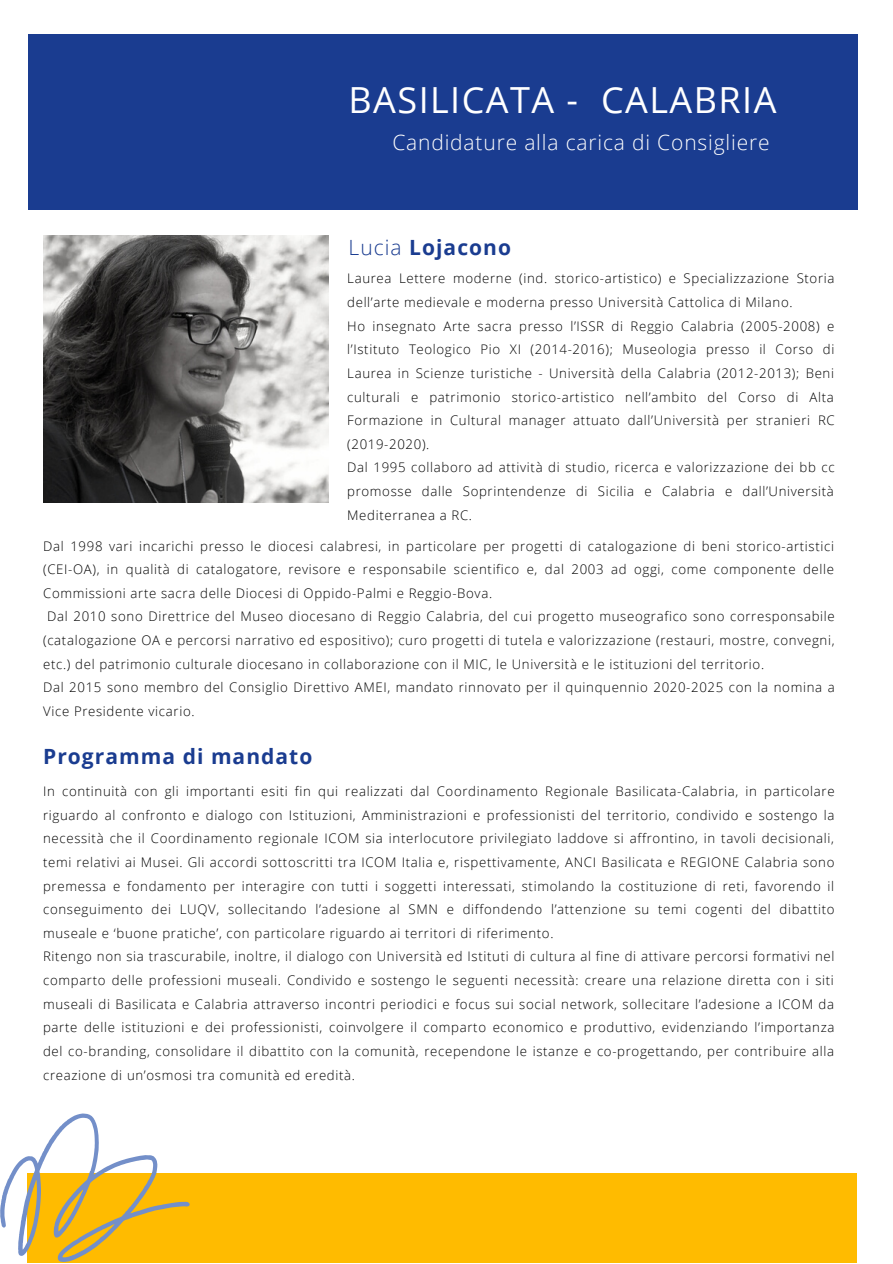
<style>
.page{position:relative;width:893px;height:1264px;background:#fff}
.page>*{position:absolute;margin:0;border:0;box-sizing:border-box;transform-origin:0 0}
.t1{font:36px "Open Sans";letter-spacing:.04em;color:#fff}
.t2{font:300 21px "Open Sans";letter-spacing:.04em;color:#fff}
.t3{font:700 21px "Open Sans";letter-spacing:.05em;color:#1a3c90}
.t4{font:300 13.2px/23.5px "Open Sans";letter-spacing:.05em;color:#000}
.s1{font-weight:300}
</style>
<div class="page">
<div style="left:28px;top:35px;width:829px;height:175px;background:#1a3c90"></div>
<img style="left:43px;top:236px;width:286px;height:266px">
<div style="left:27px;top:1173px;width:829px;height:89px;background:#fb0"></div>
<svg style="left:0;top:1113px;width:190px;height:148px"></svg>
<h1 class="t1" style="left:348px;top:74px;width:429px">BASILICATA - CALABRIA</h1>
<h2 class="t2" style="left:392px;top:128px;width:379px">Candidature alla carica di Consigliere</h2>
<h2 class="t3" style="left:348px;top:233px;width:164px"><span class="s1">Lucia</span> Lojacono</h2>
<p class="t4" style="left:347px;top:266px;width:489px">Laurea Lettere moderne (ind. storico-artistico) e Specializzazione Storia dell’arte medievale e moderna presso Università Cattolica di Milano.<br>Ho insegnato Arte sacra presso l’ISSR di Reggio Calabria (2005-2008) e l’Istituto Teologico Pio XI (2014-2016); Museologia presso il Corso di Laurea in Scienze turistiche - Università della Calabria (2012-2013); Beni culturali e patrimonio storico-artistico nell’ambito del Corso di Alta Formazione in Cultural manager attuato dall’Università per stranieri RC (2019-2020).<br>Dal 1995 collaboro ad attività di studio, ricerca e valorizzazione dei bb cc promosse dalle Soprintendenze di Sicilia e Calabria e dall’Università Mediterranea a RC.</p>
<p class="t4" style="left:43px;top:533px;width:792px">Dal 1998 vari incarichi presso le diocesi calabresi, in particolare per progetti di catalogazione di beni storico-artistici</p>
<p class="t4" style="left:43px;top:557px;width:792px">(CEI-OA), in qualità di catalogatore, revisore e responsabile scientifico e, dal 2003 ad oggi, come componente delle</p>
<p class="t4" style="left:43px;top:581px;width:450px">Commissioni arte sacra delle Diocesi di Oppido-Palmi e Reggio-Bova.</p>
<p class="t4" style="left:47px;top:604px;width:789px">Dal 2010 sono Direttrice del Museo diocesano di Reggio Calabria, del cui progetto museografico sono corresponsabile</p>
<p class="t4" style="left:43px;top:628px;width:792px">(catalogazione OA e percorsi narrativo ed espositivo); curo progetti di tutela e valorizzazione (restauri, mostre, convegni,</p>
<p class="t4" style="left:43px;top:651px;width:722px">etc.) del patrimonio culturale diocesano in collaborazione con il MIC, le Università e le istituzioni del territorio.</p>
<p class="t4" style="left:43px;top:675px;width:793px">Dal 2015 sono membro del Consiglio Direttivo AMEI, mandato rinnovato per il quinquennio 2020-2025 con la nomina a</p>
<p class="t4" style="left:43px;top:699px;width:153px">Vice Presidente vicario.</p>
<h2 class="t3" style="left:43px;top:741px;width:271px">Programma di mandato</h2>
<p class="t4" style="left:43px;top:779px;width:793px">In continuità con gli importanti esiti fin qui realizzati dal Coordinamento Regionale Basilicata-Calabria, in particolare riguardo al confronto e dialogo con Istituzioni, Amministrazioni e professionisti del territorio, condivido e sostengo la necessità che il Coordinamento regionale ICOM sia interlocutore privilegiato laddove si affrontino, in tavoli decisionali, temi relativi ai Musei. Gli accordi sottoscritti tra ICOM Italia e, rispettivamente, ANCI Basilicata e REGIONE Calabria sono premessa e fondamento per interagire con tutti i soggetti interessati, stimolando la costituzione di reti, favorendo il conseguimento dei LUQV, sollecitando l’adesione al SMN e diffondendo l’attenzione su temi cogenti del dibattito museale e ‘buone pratiche’, con particolare riguardo ai territori di riferimento.<br>Ritengo non sia trascurabile, inoltre, il dialogo con Università ed Istituti di cultura al fine di attivare percorsi formativi nel comparto delle professioni museali. Condivido e sostengo le seguenti necessità: creare una relazione diretta con i siti museali di Basilicata e Calabria attraverso incontri periodici e focus sui social network, sollecitare l’adesione a ICOM da parte delle istituzioni e dei professionisti, coinvolgere il comparto economico e produttivo, evidenziando l’importanza del co-branding, consolidare il dibattito con la comunità, recependone le istanze e co-progettando, per contribuire alla creazione di un’osmosi tra comunità ed eredità.</p>
</div>
